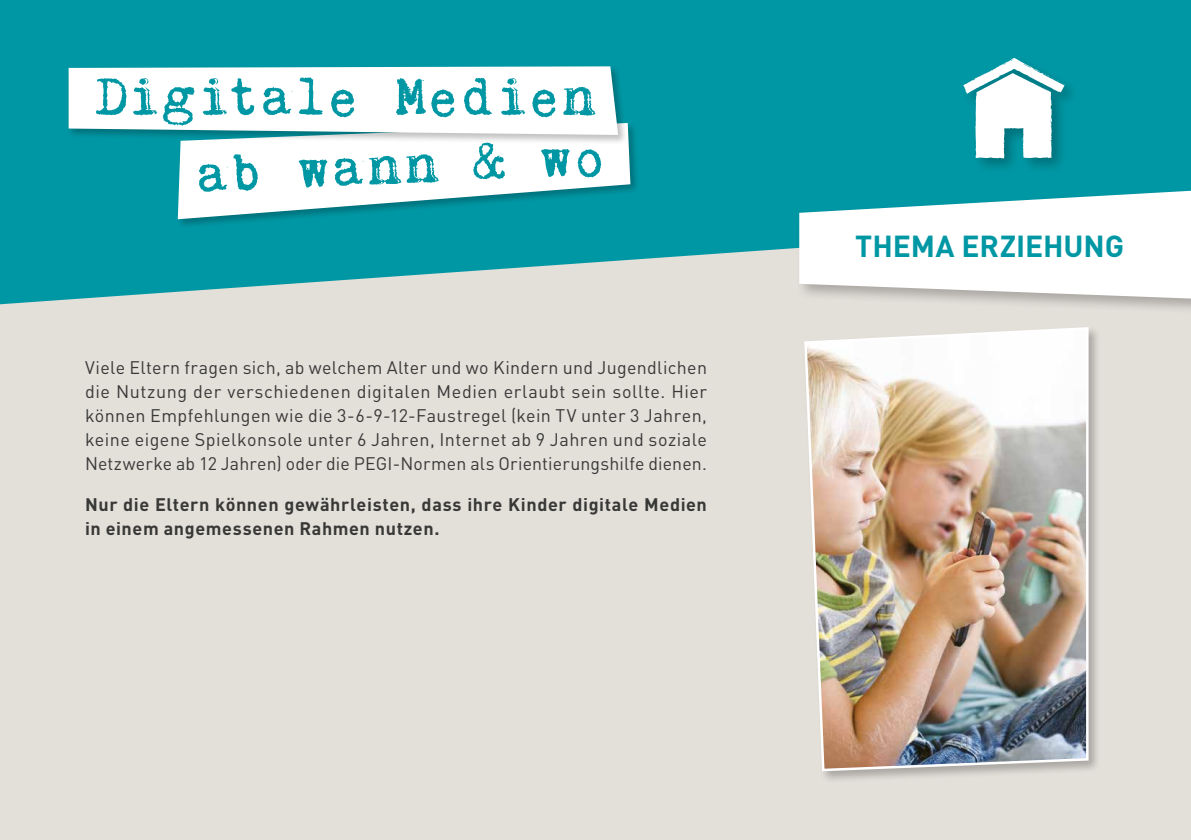
<style>
.page{position:relative;width:1191px;height:840px;background:#fff}
.page>*{position:absolute;margin:0;border:0;box-sizing:border-box;transform-origin:0 0}
.t1{font:56px "Kingthings Trypewriter 2";letter-spacing:.015em;color:#0097a4}
.t2{font:700 30px "DIN";letter-spacing:-.005em;color:#0097a4}
.t3{font:18px/24px "DIN";letter-spacing:.01em;color:#383937;text-align:justify}
.t4{font:700 18px/24px "DIN";letter-spacing:.03em;color:#383937}
</style>
<div class="page">
<div style="left:0;top:189px;width:1191px;height:650px;background:#e3dfd9"></div>
<svg style="left:0;top:0;width:1191px;height:305px;background:#179ea9"></svg>
<div style="left:795px;top:186px;width:396px;height:129px;background:#000;opacity:.25"></div>
<svg style="left:799px;top:190px;width:392px;height:109px;background:#deeeef"></svg>
<div style="left:960px;top:55px;width:120px;height:120px;background:#000;opacity:.25"></div>
<svg style="left:963px;top:58px;width:102px;height:100px"></svg>
<div style="left:802px;top:324px;width:298px;height:459px;background:#000;opacity:.25"></div>
<img style="left:803px;top:325px;width:286px;height:447px">
<div style="left:176px;top:121px;width:464px;height:108px;background:#000;opacity:.25"></div>
<svg style="left:178px;top:123px;width:452px;height:96px"></svg>
<div style="left:66px;top:64px;width:562px;height:81px;background:#000;opacity:.25"></div>
<svg style="left:69px;top:66px;width:549px;height:69px"></svg>
<h1 class="t1" style="left:95px;top:66px;width:501px">Digitale Medien</h1>
<h1 class="t1" style="left:195px;top:142px;width:411px;rotate:-2deg">ab wann &amp; wo</h1>
<p class="t3" style="left:85px;top:354px;width:623px">Viele Eltern fragen sich, ab welchem Alter und wo Kindern und Jugendlichen die Nutzung der verschiedenen digitalen Medien erlaubt sein sollte. Hier können Empfehlungen wie die 3-6-9-12-Faustregel (kein TV unter 3 Jahren, keine eigene Spielkonsole unter 6 Jahren, Internet ab 9 Jahren und soziale Netzwerke ab 12 Jahren) oder die PEGI-Normen als Orientierungshilfe dienen.</p>
<p class="t4" style="left:85px;top:491px;width:623px">Nur die Eltern können gewährleisten, dass ihre Kinder digitale Medien in einem angemessenen Rahmen nutzen.</p>
<h2 class="t2" style="left:855px;top:226px;width:270px">THEMA ERZIEHUNG</h2>
</div>
